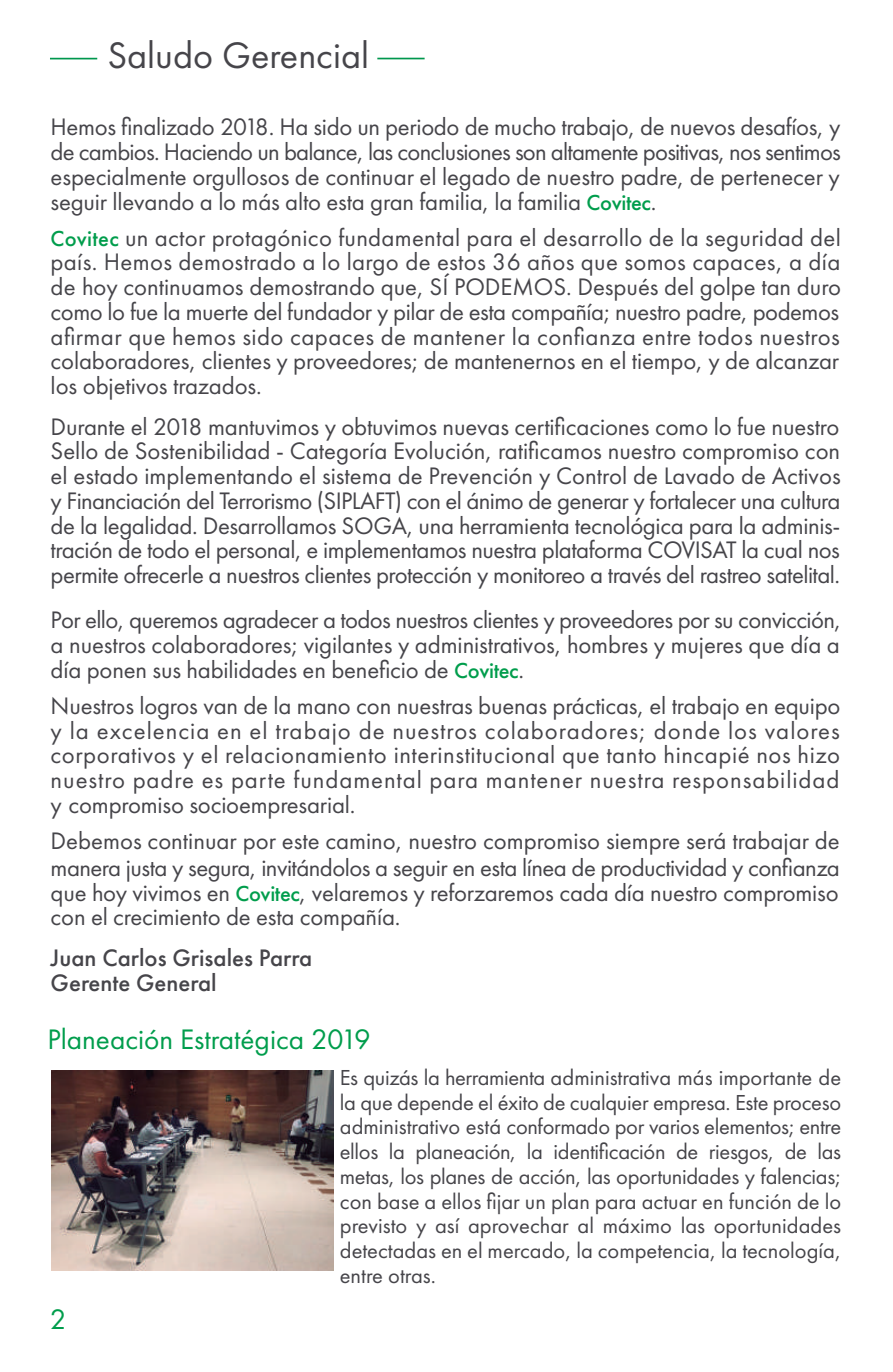
<style>
.page{position:relative;width:893px;height:1372px;background:#fff}
.page>*{position:absolute;margin:0;border:0;box-sizing:border-box;transform-origin:0 0}
.t1{font:38.25px "Futura PT";color:#46454a}
.t2{font:29.25px "Futura PT";color:#009d4c}
.t3{font:24.75px/24.8px "Futura PT";letter-spacing:-.01em;color:#46454a;text-align:justify}
.t4{font:500 24.75px/24.8px "Futura PT";color:#46454a}
.t5{font:22.5px/24.8px "Futura PT";color:#46454a;text-align:justify}
.s1{font-weight:500;font-size:22.5px;color:#009d4c}
</style>
<div class="page">
<hr style="left:377px;top:58px;width:48px;height:1px;background:#00974d">
<hr style="left:50px;top:58px;width:47px;height:1px;background:#00974d">
<img style="left:51px;top:1070px;width:283px;height:199px">
<h1 class="t1" style="left:107px;top:32px;width:263px">Saludo Gerencial</h1>
<p class="t3" style="left:51px;top:114px;width:792px">Hemos finalizado 2018. Ha sido un periodo de mucho trabajo, de nuevos desafíos, y de cambios. Haciendo un balance, las conclusiones son altamente positivas, nos sentimos especialmente orgullosos de continuar el legado de nuestro padre, de pertenecer y seguir llevando a lo más alto esta gran familia, la familia <span class="s1">Covitec</span>.</p>
<p class="t3" style="left:51px;top:225px;width:792px"><span class="s1">Covitec</span> un actor protagónico fundamental para el desarrollo de la seguridad del país. Hemos demostrado a lo largo de estos 36 años que somos capaces, a día de hoy continuamos demostrando que, SÍ PODEMOS. Después del golpe tan duro como lo fue la muerte del fundador y pilar de esta compañía; nuestro padre, podemos afirmar que hemos sido capaces de mantener la confianza entre todos nuestros colaboradores, clientes y proveedores; de mantenernos en el tiempo, y de alcanzar los objetivos trazados.</p>
<p class="t3" style="left:51px;top:414px;width:792px">Durante el 2018 mantuvimos y obtuvimos nuevas certificaciones como lo fue nuestro Sello de Sostenibilidad - Categoría Evolución, ratificamos nuestro compromiso con el estado implementando el sistema de Prevención y Control de Lavado de Activos y Financiación del Terrorismo (SIPLAFT) con el ánimo de generar y fortalecer una cultura de la legalidad. Desarrollamos SOGA, una herramienta tecnológica para la adminis&shy;tración de todo el personal, e implementamos nuestra plataforma COVISAT la cual nos permite ofrecerle a nuestros clientes protección y monitoreo a través del rastreo satelital.</p>
<p class="t3" style="left:51px;top:607px;width:792px">Por ello, queremos agradecer a todos nuestros clientes y proveedores por su convicción, a nuestros colaboradores; vigilantes y administrativos, hombres y mujeres que día a día ponen sus habilidades en beneficio de <span class="s1">Covitec</span>.</p>
<p class="t3" style="left:51px;top:693px;width:791px">Nuestros logros van de la mano con nuestras buenas prácticas, el trabajo en equipo y la excelencia en el trabajo de nuestros colaboradores; donde los valores corporativos y el relacionamiento interinstitucional que tanto hincapié nos hizo nuestro padre es parte fundamental para mantener nuestra responsabilidad y compromiso socioempresarial.</p>
<p class="t3" style="left:51px;top:827px;width:791px;line-height:27px">Debemos continuar por este camino, nuestro compromiso siempre será trabajar de manera justa y segura, invitándolos a seguir en esta línea de productividad y confianza</p>
<p class="t3" style="left:51px;top:879px;width:790px">que hoy vivimos en <span class="s1">Covitec</span>, velaremos y reforzaremos cada día nuestro compromiso con el crecimiento de esta compañía.</p>
<p class="t4" style="left:51px;top:945px;width:263px">Juan Carlos Grisales Parra<br>Gerente General</p>
<p class="t2" style="left:47px;top:1021px;width:325px">Planeación Estratégica 2019</p>
<p class="t2" style="left:50px;top:1301px;width:18px">2</p>
<p class="t5" style="left:340px;top:1064px;width:503px">Es quizás la herramienta administrativa más importante de la que depende el éxito de cualquier empresa. Este proceso administrativo está conformado por varios elementos; entre ellos la planeación, la identificación de riesgos, de las metas, los planes de acción, las oportunidades y falencias; con base a ellos fijar un plan para actuar en función de lo previsto y así aprovechar al máximo las oportunidades detectadas en el mercado, la competencia, la tecnología, entre otras.</p>
</div>
